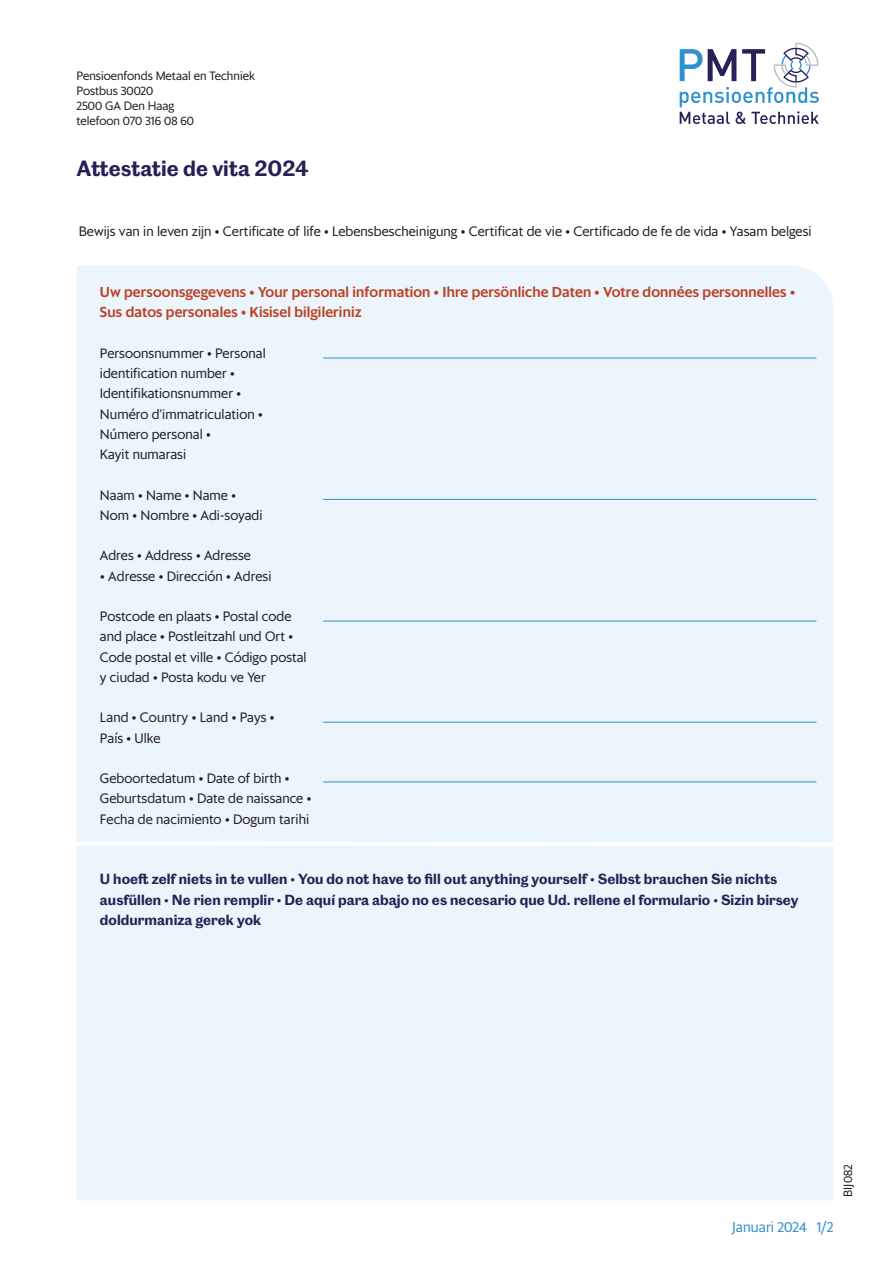
<style>
.page{position:relative;width:893px;height:1263px;background:#fff}
.page>*{position:absolute;margin:0;border:0;box-sizing:border-box;transform-origin:0 0}
.t1{font:600 20.25px "Caslon Doric";color:#282056}
.t2{font:500 14.25px/20.2px "Sanomat Sans";letter-spacing:.01em;color:#bb4226}
.t3{font:14.25px "Sanomat Sans";color:#2e92d0}
.t4{font:13.5px/20.2px "Sanomat Sans";letter-spacing:.005em;color:#231f20}
.t5{font:600 13.5px/20.2px "Caslon Doric";letter-spacing:.005em;color:#282056}
.t6{font:12px/15px "Sanomat Sans";color:#231f20}
</style>
<div class="page">
<div style="left:77px;top:266px;width:756px;height:934px;background:#ebf5fb"></div>
<svg style="left:680px;top:43px;width:139px;height:81px"></svg>
<hr style="left:323px;top:358px;width:493px;height:1px;background:#2e92d0">
<hr style="left:323px;top:499px;width:493px;height:1px;background:#2e92d0">
<hr style="left:323px;top:722px;width:493px;height:1px;background:#2e92d0">
<hr style="left:323px;top:782px;width:493px;height:1px;background:#2e92d0">
<hr style="left:323px;top:621px;width:493px;height:1px;background:#2e92d0">
<svg style="left:77px;top:839px;width:756px;height:9px"></svg>
<p class="t6" style="left:77px;top:67px;width:180px">Pensioenfonds Metaal en Techniek<br>Postbus 30020<br>2500 GA Den Haag<br>telefoon 070 316 08 60</p>
<h1 class="t1" style="left:77px;top:152px;width:234px">Attestatie de vita 2024</h1>
<p class="t4" style="left:79px;top:220px;width:734px">Bewijs van in leven zijn • Certificate of life • Lebensbescheinigung • Certificat de vie • Certificado de fe de vida • Yasam belgesi</p>
<p class="t2" style="left:100px;top:281px;width:697px">Uw persoonsgegevens • Your personal information • Ihre persönliche Daten • Votre données personnelles •<br>Sus datos personales • Kisisel bilgileriniz</p>
<p class="t4" style="left:100px;top:342px;width:167px">Persoonsnummer • Personal identification number •<br>Identifikationsnummer •<br>Numéro d’immatriculation •<br>Número personal •<br>Kayit numarasi</p>
<p class="t4" style="left:100px;top:483px;width:164px">Naam • Name • Name •<br>Nom • Nombre • Adi-soyadi</p>
<p class="t4" style="left:100px;top:544px;width:153px">Adres • Address • Adresse</p>
<p class="t4" style="left:100px;top:564px;width:173px">• Adresse • Dirección • Adresi</p>
<p class="t4" style="left:100px;top:605px;width:208px">Postcode en plaats • Postal code and place • Postleitzahl und Ort •<br>Code postal et ville • Código postal y ciudad • Posta kodu ve Yer</p>
<p class="t4" style="left:100px;top:706px;width:176px">Land • Country • Land • Pays •<br>País • Ulke</p>
<p class="t4" style="left:100px;top:767px;width:213px">Geboortedatum • Date of birth •<br>Geburtsdatum • Date de naissance •<br>Fecha de nacimiento • Dogum tarihi</p>
<p class="t5" style="left:100px;top:868px;width:700px">U hoeft zelf niets in te vullen • You do not have to fill out anything yourself • Selbst brauchen Sie nichts ausfüllen • Ne rien remplir • De aquí para abajo no es necesario que Ud. rellene el formulario • Sizin birsey doldurmaniza gerek yok</p>
<p class="t3" style="left:732px;top:1216px;width:103px">Januari 2024 1/2</p>
<p class="t6" style="left:839px;top:1197px;width:34px;rotate:-90deg">BIJ082</p>
</div>
